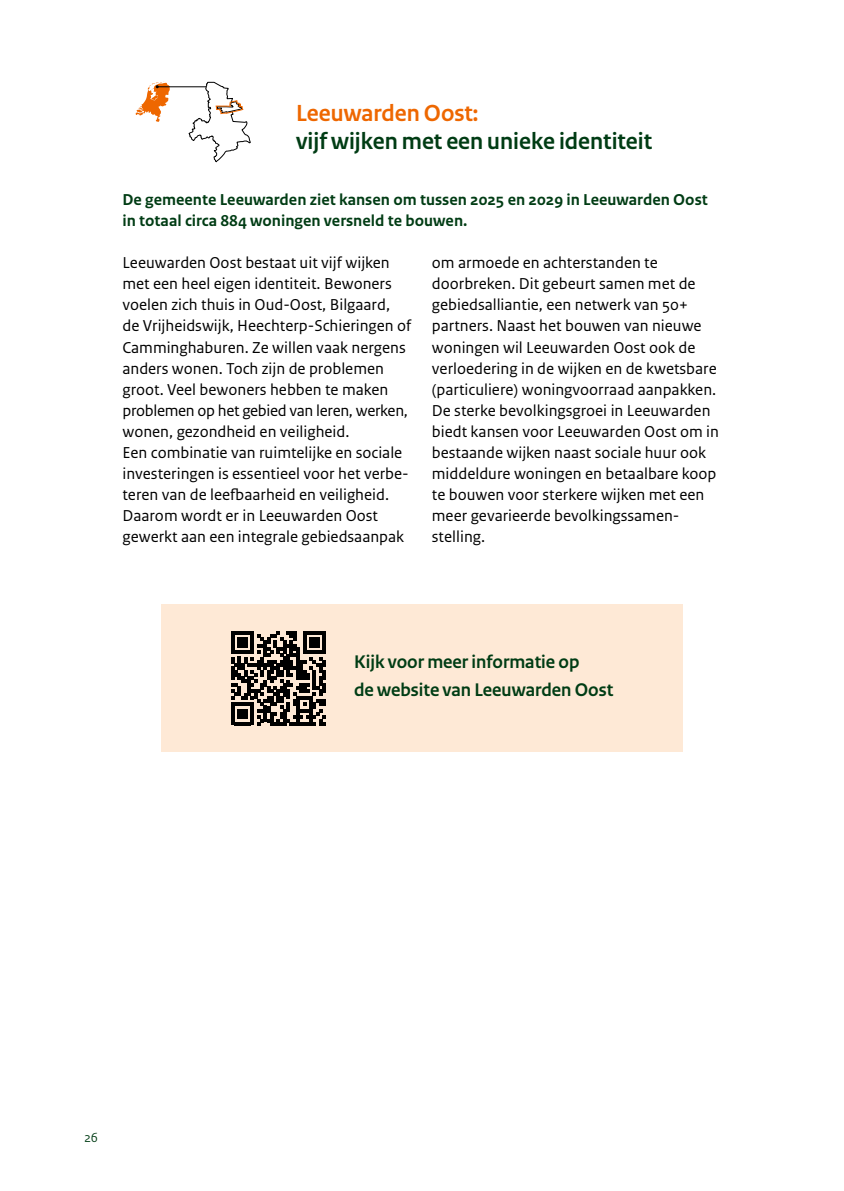
<style>
.page{position:relative;width:844px;height:1191px;background:#fff}
.page>*{position:absolute;margin:0;border:0;box-sizing:border-box;transform-origin:0 0}
.t1{font:700 24.5px "Rijksoverheid Sans Heading";color:#003c14}
.t2{font:700 24.5px "Rijksoverheid Sans Heading";color:#ee6700}
.t3{font:700 19.25px/28px "Rijksoverheid Sans Heading";color:#003c14}
.t4{font:16.62px/21px "Rijksoverheid Sans Text";color:#000}
.t5{font:700 16.62px/21px "Rijksoverheid Sans Text";color:#003c14}
.t6{font:14px "Rijksoverheid Sans Heading";color:#003c14}
</style>
<div class="page">
<svg style="left:188px;top:82px;width:63px;height:81px"></svg>
<svg style="left:136px;top:81px;width:34px;height:41px"></svg>
<hr style="left:157px;top:86px;width:49px;height:1px;background:#000">
<div style="left:161px;top:604px;width:521px;height:147px;background:#fee9d6"></div>
<svg style="left:231px;top:631px;width:94px;height:94px"></svg>
<h1 class="t2" style="left:296px;top:100px;width:184px">Leeuwarden Oost:</h1>
<h1 class="t1" style="left:296px;top:128px;width:357px">vijf wijken met een unieke identiteit</h1>
<p class="t5" style="left:122px;top:190px;width:586px">De gemeente Leeuwarden ziet kansen om tussen 2025 en 2029 in Leeuwarden Oost in totaal circa 884 woningen versneld te bouwen.</p>
<p class="t4" style="left:122px;top:253px;width:290px">Leeuwarden Oost bestaat uit vijf wijken met een heel eigen identiteit. Bewoners voelen zich thuis in Oud-Oost, Bilgaard,<br>de Vrijheidswijk, Heechterp-Schieringen of Camminghaburen. Ze willen vaak nergens anders wonen. Toch zijn de problemen groot. Veel bewoners hebben te maken problemen op het gebied van leren, werken, wonen, gezondheid en veiligheid.<br>Een combinatie van ruimtelijke en sociale investeringen is essentieel voor het verbe‑ teren van de leefbaarheid en veiligheid.<br>Daarom wordt er in Leeuwarden Oost gewerkt aan een integrale gebiedsaanpak</p>
<p class="t4" style="left:432px;top:253px;width:288px">om armoede en achterstanden te doorbreken. Dit gebeurt samen met de gebiedsalliantie, een netwerk van 50+ partners. Naast het bouwen van nieuwe woningen wil Leeuwarden Oost ook de verloedering in de wijken en de kwetsbare (particuliere) woningvoorraad aanpakken.<br>De sterke bevolkingsgroei in Leeuwarden biedt kansen voor Leeuwarden Oost om in bestaande wijken naast sociale huur ook middeldure woningen en betaalbare koop te bouwen voor sterkere wijken met een meer gevarieerde bevolkingssamen‑ stelling.</p>
<p class="t3" style="left:354px;top:648px;width:260px">Kijk voor meer informatie op<br>de website van Leeuwarden Oost</p>
<p class="t6" style="left:84px;top:1129px;width:15px">26</p>
</div>
